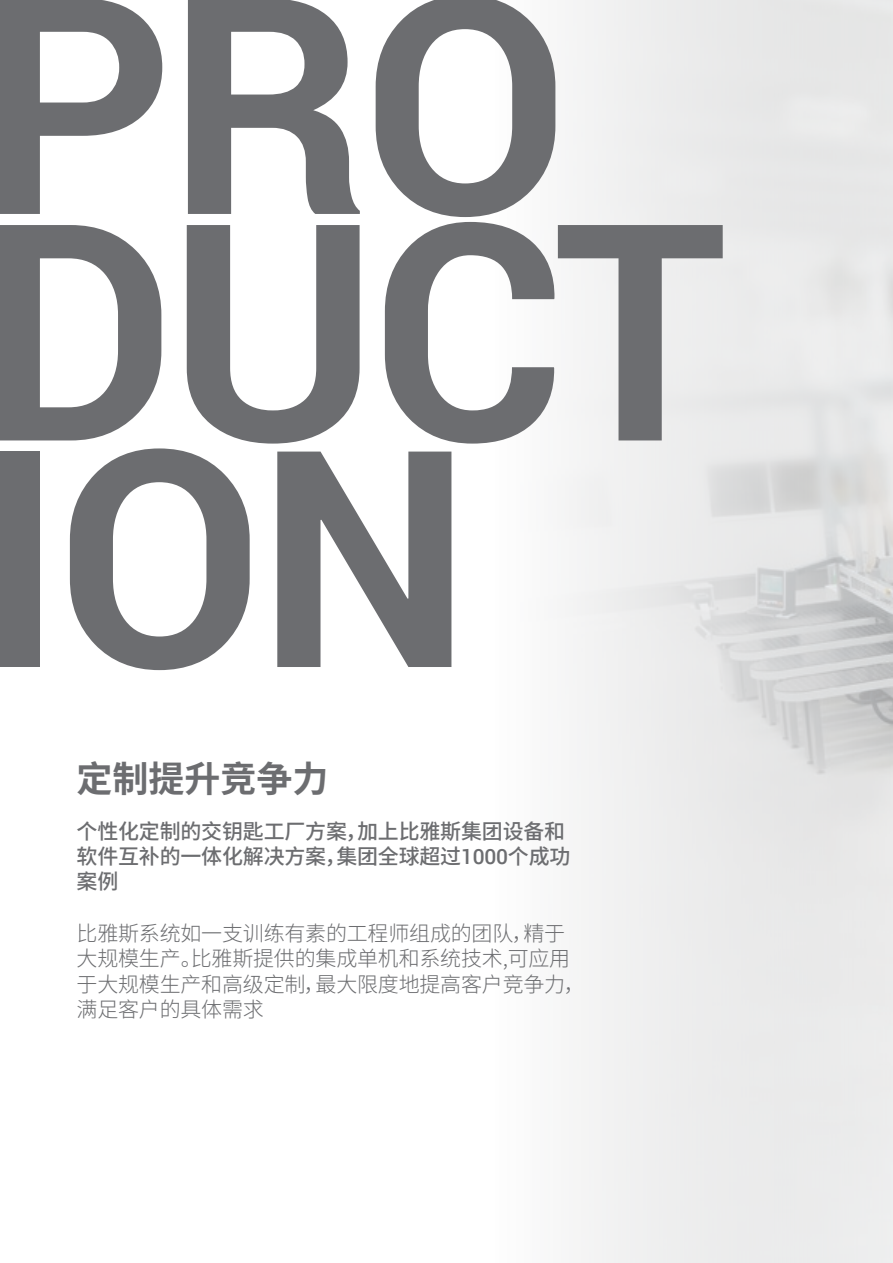
<style>
.page{position:relative;width:893px;height:1263px;background:#fff}
.page>*{position:absolute;margin:0;border:0;box-sizing:border-box;transform-origin:0 0}
.PAG_VERDI_-_TITOLONE{font:700 303px "Roboto";letter-spacing:-.02em;color:#6c6d70}
.PAG_VERDI_-_STRILLO{font:700 36px "Noto Sans CJ Ksc";color:#6c6d70}
.t1{font:300 21px/25.2px "Noto Sans CJ Ksc";letter-spacing:-.01em;color:#6c6d70}
.t2{font:500 21px/25.2px "Noto Sans CJ Ksc";letter-spacing:-.01em;color:#6c6d70}
.s1{font-family:"Roboto"}
</style>
<div class="page">
<svg style="left:561px;top:0;width:332px;height:1263px;fill:#ebebec"></svg>
<p class="PAG_VERDI_-_TITOLONE" style="left:-23px;top:-108px;width:594px">PRO</p>
<p class="PAG_VERDI_-_TITOLONE" style="left:-23px;top:119px;width:752px">DUCT</p>
<p class="PAG_VERDI_-_TITOLONE" style="left:-26px;top:345px;width:500px">ION</p>
<p class="PAG_VERDI_-_STRILLO" style="left:77px;top:759px;width:254px">定制提升竞争力</p>
<p class="t2" style="left:77px;top:819px;width:495px">个性化定制的交钥匙工厂方案，加上比雅斯集团设备和软件互补的一体化解决方案，集团全球超过<span class="s1">1000</span>个成功案例</p>
<p class="t1" style="left:77px;top:921px;width:510px">比雅斯系统如一支训练有素的工程师组成的团队，精于大规模生产。比雅斯提供的集成单机和系统技术,可应用于大规模生产和高级定制，最大限度地提高客户竞争力，满足客户的具体需求</p>
</div>
